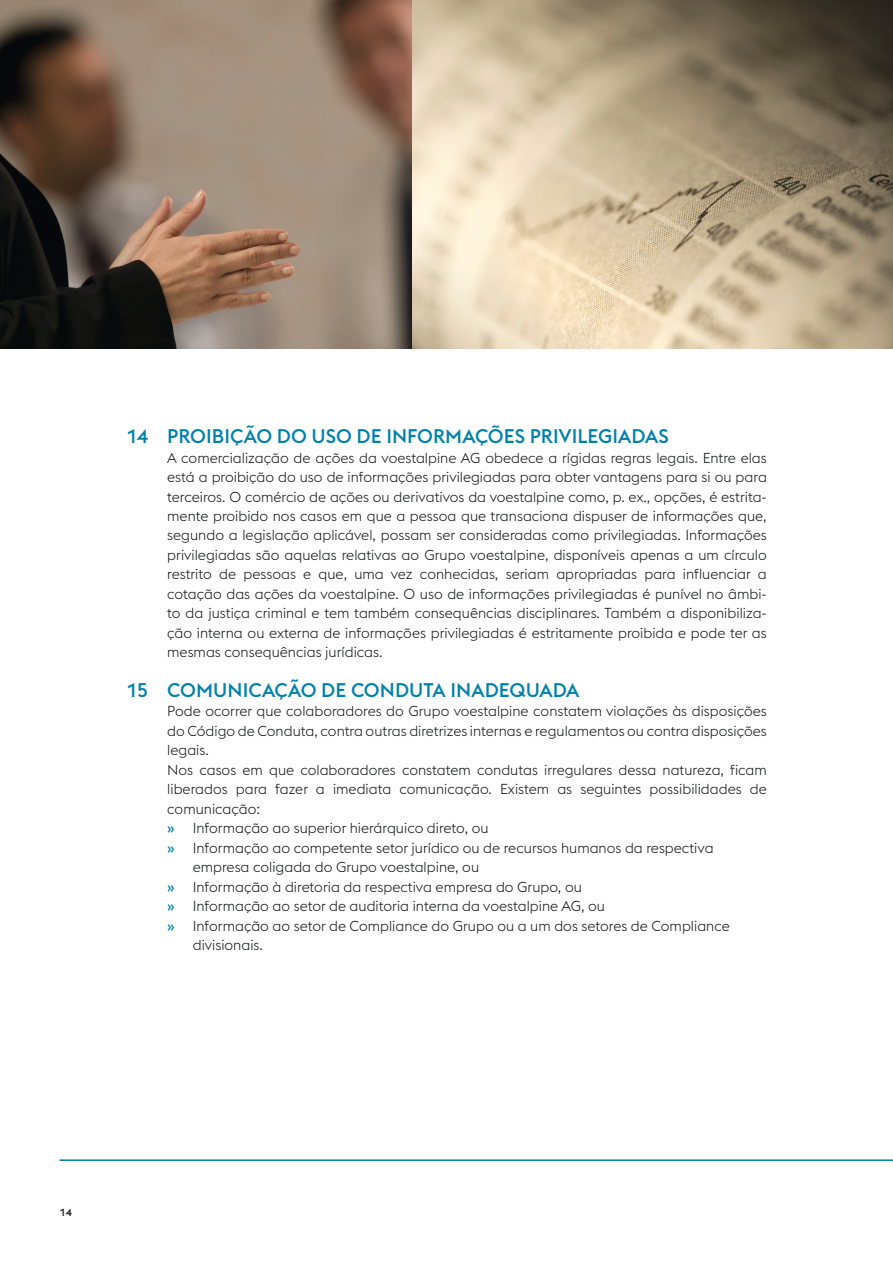
<style>
.page{position:relative;width:893px;height:1263px;background:#fff}
.page>*{position:absolute;margin:0;border:0;box-sizing:border-box;transform-origin:0 0}
.t1{font:500 19.5px "voestalpine";color:#0081ac}
.t2{font:300 14.25px/19.5px "voestalpine";color:#151616;text-align:justify}
.t3{font:500 10.5px "voestalpine";color:#151616}
.s1{font-weight:500;color:#0081ac}
</style>
<div class="page">
<hr style="left:60px;top:1159px;width:833px;height:2px;background:#007da7">
<img style="left:0;top:0;width:412px;height:349px">
<svg style="left:412px;top:0;width:481px;height:349px;background:#b9a98d"></svg>
<h1 class="t1" style="left:126px;top:424px;width:544px">14 PROIBIÇÃO DO USO DE INFORMAÇÕES PRIVILEGIADAS</h1>
<p class="t2" style="left:167px;top:448px;width:601px">A comercialização de ações da voestalpine AG obedece a rígidas regras legais. Entre elas está a proibição do uso de informações privilegiadas para obter vantagens para si ou para terceiros. O comércio de ações ou derivativos da voestalpine como, p. ex., opções, é estrita&shy;mente proibido nos casos em que a pessoa que transaciona dispuser de informações que, segundo a legislação aplicável, possam ser consideradas como privilegiadas. Informações privilegiadas são aquelas relativas ao Grupo voestalpine, disponíveis apenas a um círculo restrito de pessoas e que, uma vez conhecidas, seriam apropriadas para influenciar a cotação das ações da voestalpine. O uso de informações privilegiadas é punível no âmbi&shy;to da justiça criminal e tem também consequências disciplinares. Também a disponibiliza&shy;ção interna ou externa de informações privilegiadas é estritamente proibida e pode ter as mesmas consequências jurídicas.</p>
<h1 class="t1" style="left:126px;top:678px;width:455px">15 COMUNICAÇÃO DE CONDUTA INADEQUADA</h1>
<p class="t2" style="left:167px;top:701px;width:601px">Pode ocorrer que colaboradores do Grupo voestalpine constatem violações às disposições</p>
<p class="t2" style="left:167px;top:721px;width:601px">do Código de Conduta, contra outras diretrizes internas e regulamentos ou contra disposições</p>
<p class="t2" style="left:167px;top:740px;width:43px">legais.</p>
<p class="t2" style="left:167px;top:760px;width:601px">Nos casos em que colaboradores constatem condutas irregulares dessa natureza, ficam</p>
<p class="t2" style="left:167px;top:779px;width:601px">liberados para fazer a imediata comunicação. Existem as seguintes possibilidades de</p>
<p class="t2" style="left:167px;top:799px;width:94px">comunicação:</p>
<p class="t2" style="left:167px;top:818px;width:323px"><span class="s1">»</span> Informação ao superior hierárquico direto, ou</p>
<p class="t2" style="left:167px;top:838px;width:548px"><span class="s1">»</span> Informação ao competente setor jurídico ou de recursos humanos da respectiva</p>
<p class="t2" style="left:193px;top:857px;width:288px">empresa coligada do Grupo voestalpine, ou</p>
<p class="t2" style="left:167px;top:877px;width:416px"><span class="s1">»</span> Informação à diretoria da respectiva empresa do Grupo, ou</p>
<p class="t2" style="left:167px;top:896px;width:439px"><span class="s1">»</span> Informação ao setor de auditoria interna da voestalpine AG, ou</p>
<p class="t2" style="left:167px;top:916px;width:564px"><span class="s1">»</span> Informação ao setor de Compliance do Grupo ou a um dos setores de Compliance</p>
<p class="t2" style="left:193px;top:935px;width:72px">divisionais.</p>
<p class="t3" style="left:60px;top:1205px;width:14px">14</p>
</div>
